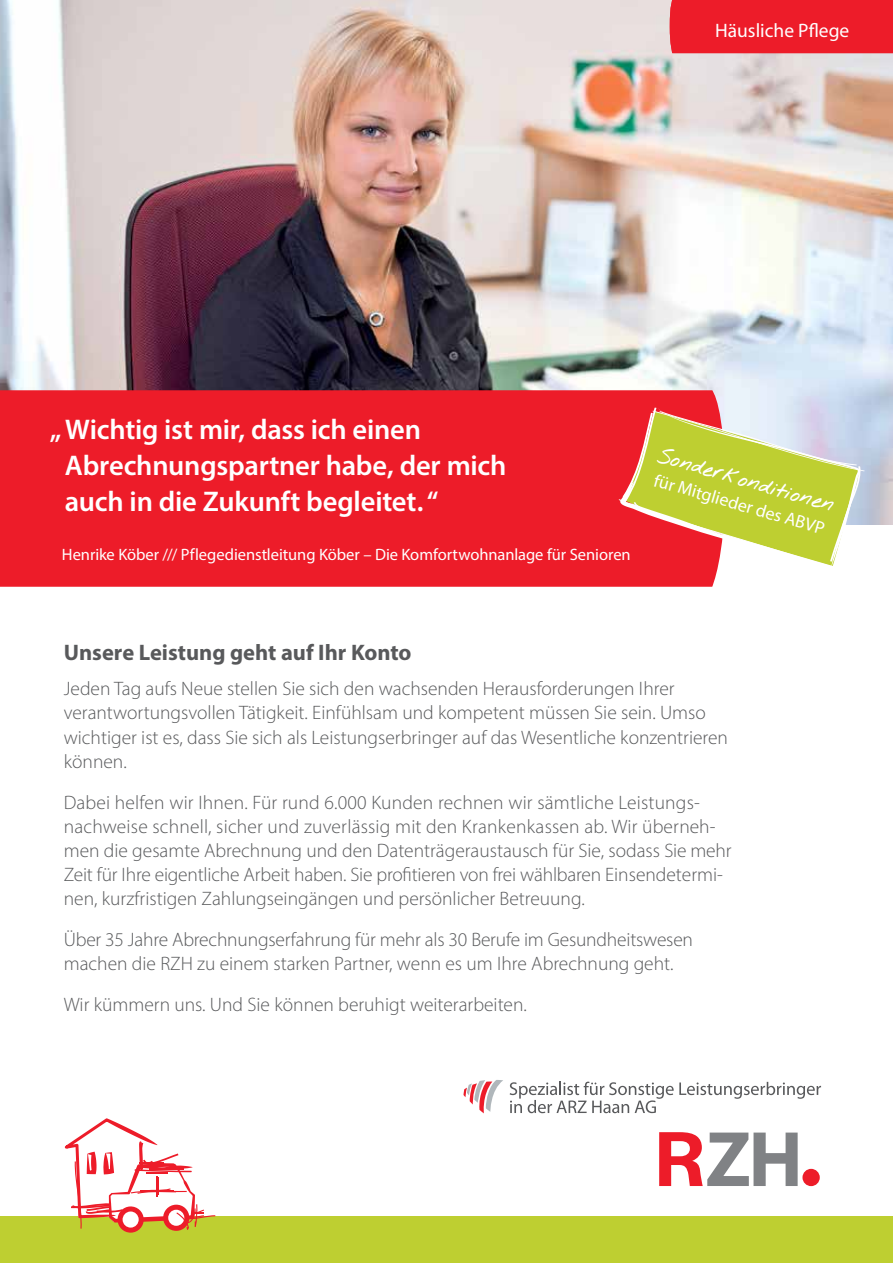
<style>
.page{position:relative;width:893px;height:1263px;background:#fff}
.page>*{position:absolute;margin:0;border:0;box-sizing:border-box;transform-origin:0 0}
.t1{font:600 28.5px/36px "Myriad Pro";letter-spacing:-.01em;color:#fff}
.t2{font:700 22.5px "Myriad Pro";color:#58595b}
.t3{font:300 19.5px/24px "Myriad Pro";color:#58595b}
.t4{font:19.5px "Myriad Pro";color:#fff}
.t5{font:18px "Myriad Pro";color:#fff}
.t6{font:700 18px "Nothing You Could Do";color:#fff}
.t7{font:16.5px "Myriad Pro";letter-spacing:-.005em;color:#fff}
</style>
<div class="page">
<img style="left:0;top:0;width:893px;height:525px">
<div style="left:0;top:390px;width:725px;height:197px;background:#ed1c29"></div>
<div style="left:0;top:1216px;width:893px;height:47px;background:#becf31"></div>
<svg style="left:463px;top:1080px;width:40px;height:33px"></svg>
<svg style="left:510px;top:1082px;width:311px;height:31px"></svg>
<svg style="left:659px;top:1132px;width:139px;height:54px"></svg>
<div style="left:802px;top:1169px;width:18px;height:17px;background:#ed1c29;border-radius:50%"></div>
<div style="left:670px;top:0;width:223px;height:53px;background:#ed1c29"></div>
<svg style="left:65px;top:1118px;width:150px;height:114px"></svg>
<svg style="left:618px;top:407px;width:247px;height:163px;background:#d3b46a"></svg>
<p class="t4" style="left:715px;top:18px;width:136px">Häusliche Pflege</p>
<h1 class="t1" style="left:65px;top:410px;width:443px;text-indent:-15px">„Wichtig ist mir, dass ich einen<br>Abrechnungspartner habe, der mich auch in die Zukunft begleitet. “</h1>
<p class="t7" style="left:62px;top:544px;width:570px">Henrike Köber /// Pflegedienstleitung Köber – Die Komfortwohnanlage für Senioren</p>
<p class="t6" style="left:663px;top:440px;width:184px;rotate:16deg">Sonderkonditionen</p>
<p class="t5" style="left:658px;top:469px;width:178px;rotate:16deg">für Mitglieder des ABVP</p>
<p class="t2" style="left:64px;top:638px;width:349px">Unsere Leistung geht auf Ihr Konto</p>
<p class="t3" style="left:64px;top:677px;width:666px">Jeden Tag aufs Neue stellen Sie sich den wachsenden Herausforderungen Ihrer verantwortungsvollen Tätigkeit. Einfühlsam und kompetent müssen Sie sein. Umso wichtiger ist es, dass Sie sich als Leistungserbringer auf das Wesentliche konzentrieren können.</p>
<p class="t3" style="left:64px;top:790px;width:669px">Dabei helfen wir Ihnen. Für rund 6.000 Kunden rechnen wir sämtliche Leistungs&shy;nachweise schnell, sicher und zuverlässig mit den Krankenkassen ab. Wir überneh&shy;men die gesamte Abrechnung und den Datenträgeraustausch für Sie, sodass Sie mehr Zeit für Ihre eigentliche Arbeit haben. Sie profitieren von frei wählbaren Einsendetermi&shy;nen, kurzfristigen Zahlungseingängen und persönlicher Betreuung.</p>
<p class="t3" style="left:64px;top:927px;width:631px">Über 35 Jahre Abrechnungserfahrung für mehr als 30 Berufe im Gesundheitswesen machen die RZH zu einem starken Partner, wenn es um Ihre Abrechnung geht.</p>
<p class="t3" style="left:64px;top:992px;width:465px">Wir kümmern uns. Und Sie können beruhigt weiterarbeiten.</p>
</div>
